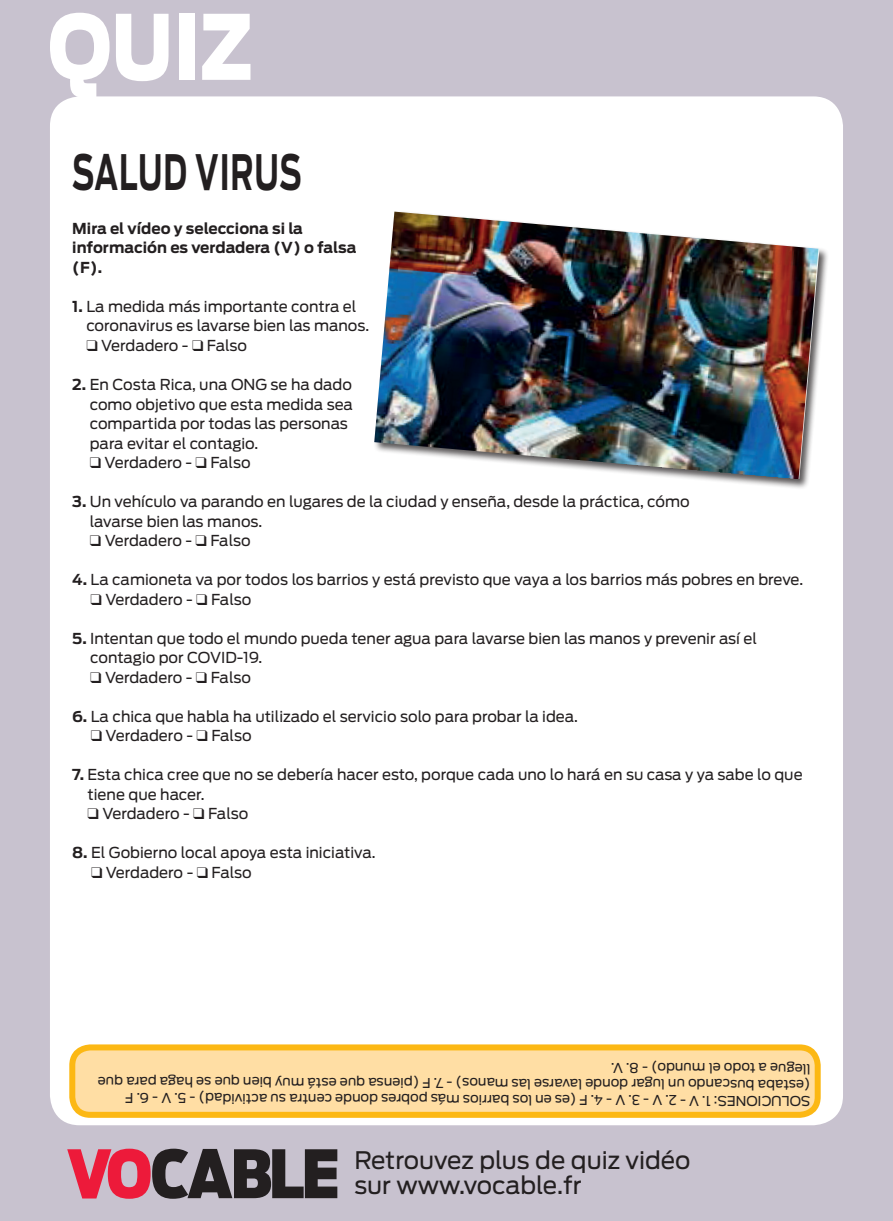
<style>
.page{position:relative;width:893px;height:1221px;background:#fff}
.page>*{position:absolute;margin:0;border:0;box-sizing:border-box;transform-origin:0 0}
.t1{font:900 89.1px "Antenna";color:#fff;scale:.83 1}
.t2{font:700 48.45px "Antenna";letter-spacing:.025em;color:#231f20;scale:.62 1}
.t3{font:24px/25.5px "Antenna";color:#231f20}
.t4{font:15px/19.5px "Antenna";color:#231f20}
.t5{font:700 15px/19.5px "Antenna";color:#231f20}
.t6{font:13.5px/15.6px "Antenna";letter-spacing:-.005em;color:#231f20}
.s1{font-weight:700}
</style>
<div class="page">
<div style="left:0;top:0;width:893px;height:1220px;background:#c8c2cf"></div>
<div style="left:50px;top:96px;width:793px;height:1029px;background:#fff;border-radius:30px"></div>
<svg style="left:67px;top:1148px;width:270px;height:50px"></svg>
<div style="left:72px;top:1047px;width:746px;height:67px;background:#ffdea4;border-radius:18px"></div>
<div style="left:69px;top:1044px;width:752px;height:73px;border:6px solid #fcb814;border-radius:18px"></div>
<div style="left:373px;top:210px;width:457px;height:279px;background:#231f20;opacity:.75"></div>
<img style="left:374px;top:211px;width:445px;height:268px">
<h1 class="t1" style="left:48px;top:-6px;width:248px">QUIZ</h1>
<h2 class="t2" style="left:72px;top:143px;width:371px">SALUD VIRUS</h2>
<p class="t5" style="left:72px;top:219px;width:286px">Mira el vídeo y selecciona si la información es verdadera (V) o falsa (F).</p>
<p class="t4" style="left:86px;top:297px;width:284px;text-indent:-14px"><span class="s1">1.</span> La medida más importante contra el coronavirus es lavarse bien las manos.</p>
<p class="t4" style="left:86px;top:336px;width:162px">❑ Verdadero - ❑ Falso</p>
<p class="t4" style="left:90px;top:375px;width:265px;text-indent:-18px"><span class="s1">2.</span> En Costa Rica, una ONG se ha dado como objetivo que esta medida sea compartida por todas las personas para evitar el contagio.</p>
<p class="t4" style="left:90px;top:453px;width:162px">❑ Verdadero - ❑ Falso</p>
<p class="t4" style="left:90px;top:492px;width:601px;text-indent:-18px"><span class="s1">3.</span> Un vehículo va parando en lugares de la ciudad y enseña, desde la práctica, cómo lavarse bien las manos.</p>
<p class="t4" style="left:90px;top:531px;width:162px">❑ Verdadero - ❑ Falso</p>
<p class="t4" style="left:72px;top:570px;width:732px"><span class="s1">4.</span> La camioneta va por todos los barrios y está previsto que vaya a los barrios más pobres en breve.</p>
<p class="t4" style="left:91px;top:589px;width:162px">❑ Verdadero - ❑ Falso</p>
<p class="t4" style="left:90px;top:628px;width:668px;text-indent:-18px"><span class="s1">5.</span> Intentan que todo el mundo pueda tener agua para lavarse bien las manos y prevenir así el contagio por COVID-19.</p>
<p class="t4" style="left:90px;top:667px;width:162px">❑ Verdadero - ❑ Falso</p>
<p class="t4" style="left:72px;top:706px;width:507px"><span class="s1">6.</span> La chica que habla ha utilizado el servicio solo para probar la idea.</p>
<p class="t4" style="left:91px;top:726px;width:162px">❑ Verdadero - ❑ Falso</p>
<p class="t4" style="left:88px;top:765px;width:717px;text-indent:-15px"><span class="s1">7.</span> Esta chica cree que no se debería hacer esto, porque cada uno lo hará en su casa y ya sabe lo que tiene que hacer.</p>
<p class="t4" style="left:88px;top:804px;width:162px">❑ Verdadero - ❑ Falso</p>
<p class="t4" style="left:72px;top:843px;width:305px"><span class="s1">8.</span> El Gobierno local apoya esta iniciativa.</p>
<p class="t4" style="left:91px;top:862px;width:162px">❑ Verdadero - ❑ Falso</p>
<p class="t6" style="left:811px;top:1107px;width:714px;rotate:-180deg">SOLUCIONES: 1. V - 2. V - 3. V - 4. F (es en los barrios más pobres donde centra su actividad) - 5. V - 6. F (estaba buscando un lugar donde lavarse las manos) - 7. F (piensa que está muy bien que se haga para que llegue a todo el mundo) - 8. V.</p>
<h3 class="t3" style="left:354px;top:1147px;width:338px">Retrouvez plus de quiz vidéo sur www.vocable.fr</h3>
</div>
